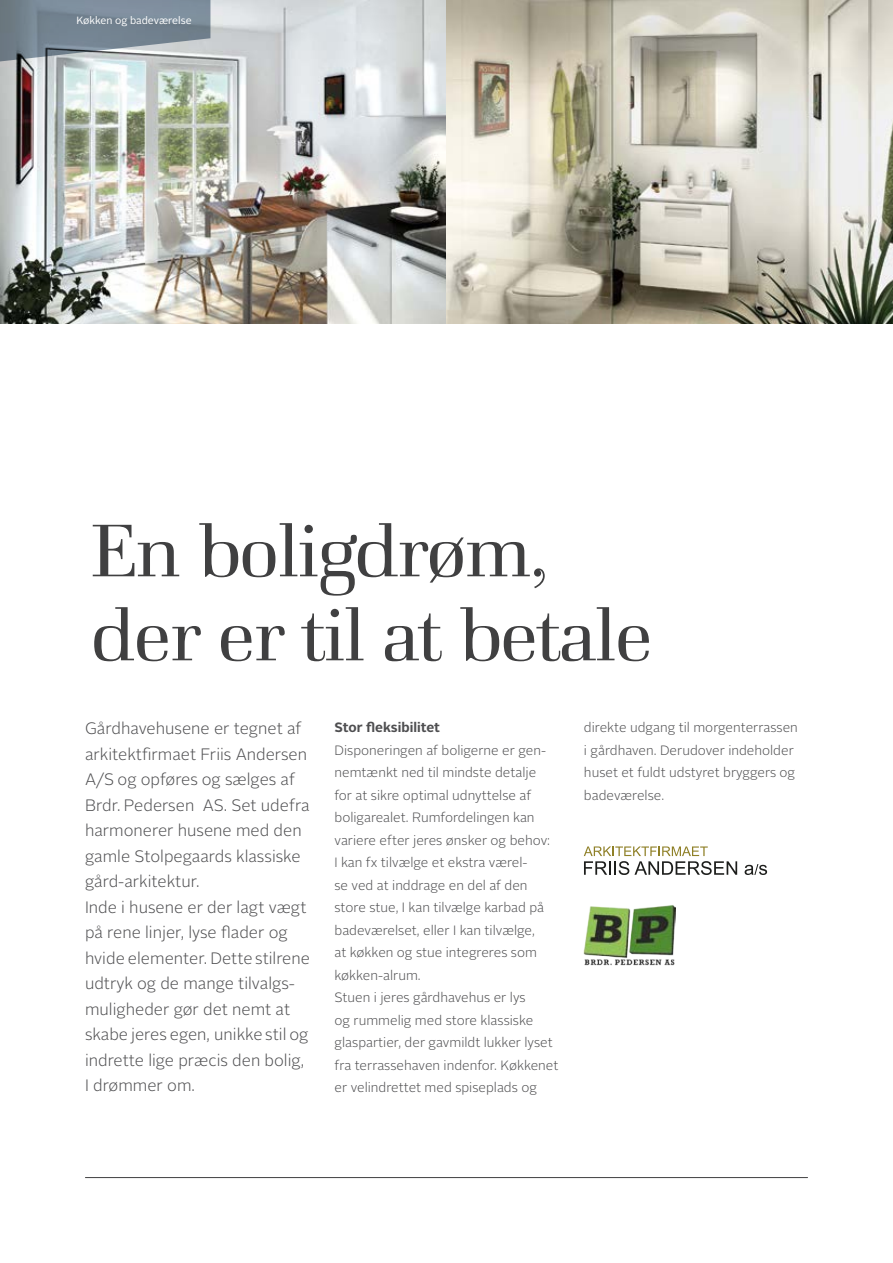
<style>
.page{position:relative;width:893px;height:1263px;background:#fff}
.page>*{position:absolute;margin:0;border:0;box-sizing:border-box;transform-origin:0 0}
.t1{font:78px/84px "De Archie";letter-spacing:-.025em;color:#404041}
.t2{font:300 16.5px/25.5px "Alright Sans";color:#4e4e50}
.t3{font:300 13.5px/22.5px "Alright Sans";color:#4e4e50}
.t4{font:700 13.5px "Alright Sans";color:#4e4e50}
.t5{font:10.5px "Alright Sans";color:#fff}
</style>
<div class="page">
<hr style="left:85px;top:1177px;width:723px;height:1px;background:#404041">
<svg style="left:745px;top:864px;width:22px;height:11px"></svg>
<svg style="left:584px;top:846px;width:153px;height:29px"></svg>
<img style="left:584px;top:905px;width:92px;height:61px">
<img style="left:446px;top:0;width:447px;height:324px">
<img style="left:0;top:0;width:446px;height:324px">
<svg style="left:0;top:0;width:210px;height:64px;background:#86939e"></svg>
<p class="t5" style="left:76px;top:13px;width:117px">Køkken og badeværelse</p>
<h1 class="t1" style="left:91px;top:508px;width:564px">En boligdrøm, der er til at betale</h1>
<p class="t2" style="left:85px;top:716px;width:227px">Gårdhavehusene er tegnet af arkitektfirmaet Friis Andersen<br>A/S og opføres og sælges af<br>Brdr. Pedersen AS. Set udefra harmonerer husene med den gamle Stolpegaards klassiske gård-arkitektur.<br>Inde i husene er der lagt vægt på rene linjer, lyse flader og hvide elementer. Dette stilrene udtryk og de mange tilvalgs&shy;muligheder gør det nemt at skabe jeres egen, unikke stil og indrette lige præcis den bolig,<br>I drømmer om.</p>
<p class="t4" style="left:334px;top:718px;width:107px">Stor fleksibilitet</p>
<p class="t3" style="left:334px;top:739px;width:225px">Disponeringen af boligerne er gen&shy;nemtænkt ned til mindste detalje<br>for at sikre optimal udnyttelse af boligarealet. Rumfordelingen kan variere efter jeres ønsker og behov:<br>I kan fx tilvælge et ekstra værel-<br>se ved at inddrage en del af den store stue, I kan tilvælge karbad på badeværelset, eller I kan tilvælge,<br>at køkken og stue integreres som køkken-alrum.<br>Stuen i jeres gårdhavehus er lys<br>og rummelig med store klassiske glaspartier, der gavmildt lukker lyset fra terrassehaven indenfor. Køkkenet er velindrettet med spiseplads og</p>
<p class="t3" style="left:584px;top:716px;width:215px">direkte udgang til morgenterrassen i gårdhaven. Derudover indeholder huset et fuldt udstyret bryggers og badeværelse.</p>
</div>
